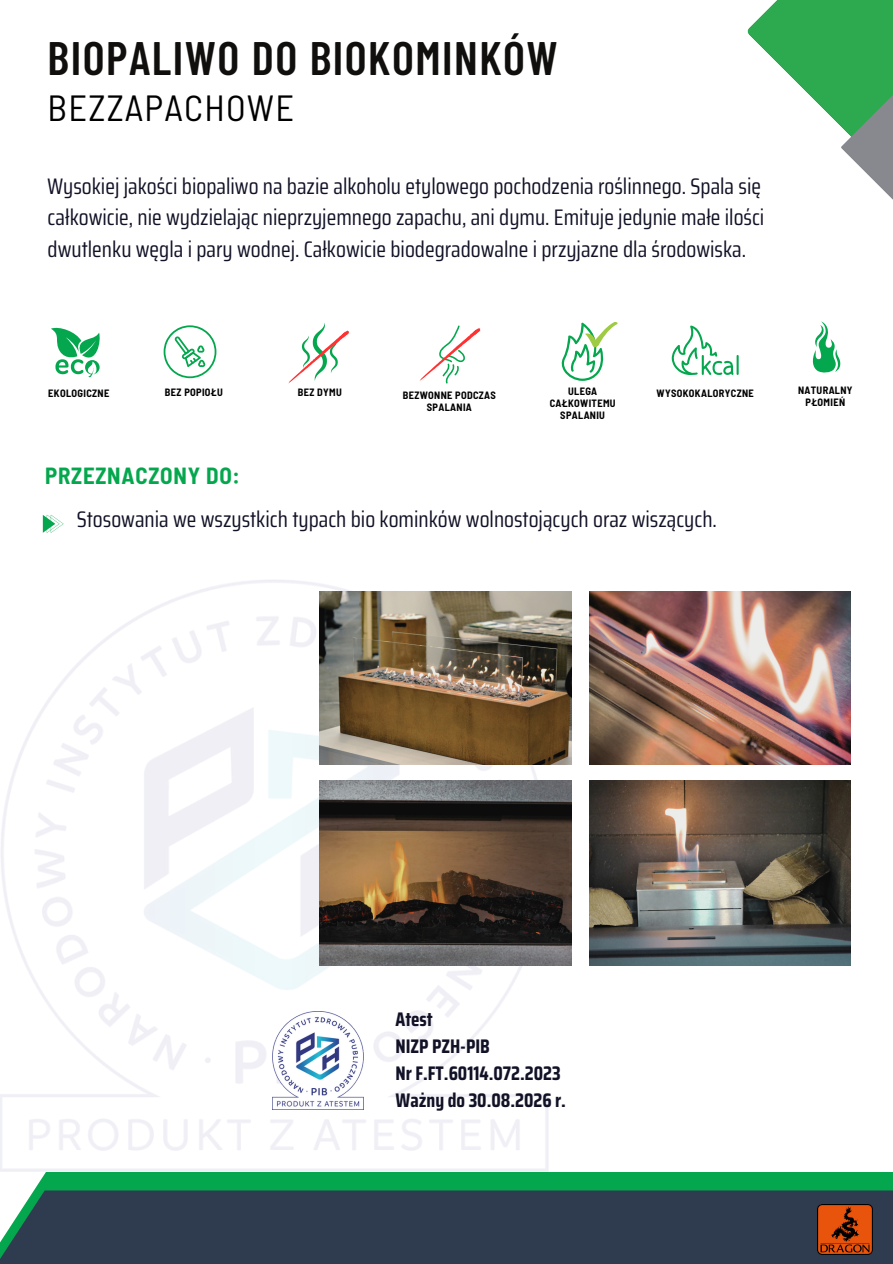
<style>
.page{position:relative;width:893px;height:1264px;background:#fff}
.page>*{position:absolute;margin:0;border:0;box-sizing:border-box;transform-origin:0 0}
.t1{font:600 46.8px "Barlow Condensed";letter-spacing:.03em;color:#100f0d}
.t2{font:semi-condensed 36.3px "Barlow";letter-spacing:.03em;color:#000}
.t3{font:700 semi-condensed 22.8px "Barlow";letter-spacing:.03em;color:#05a74e}
.t4{font:22.5px/31.5px "Saira Condensed";color:#121227}
.t5{font:700 19.65px "Saira Condensed";color:#121227}
.t6{font:700 semi-condensed 10.35px/12.1px "Barlow";letter-spacing:.03em;color:#000;text-align:center}
</style>
<div class="page">
<img style="left:0;top:580px;width:548px;height:591px">
<div style="left:0;top:1171px;width:892px;height:92px;background:#05a74e"></div>
<div style="left:0;top:1190px;width:892px;height:73px;background:#2f3c4f"></div>
<svg style="left:43px;top:515px;width:20px;height:18px"></svg>
<img style="left:320px;top:591px;width:252px;height:173px">
<img style="left:320px;top:780px;width:252px;height:185px">
<img style="left:589px;top:591px;width:261px;height:173px">
<img style="left:589px;top:780px;width:261px;height:185px">
<svg style="left:812px;top:321px;width:28px;height:52px"></svg>
<svg style="left:164px;top:325px;width:52px;height:53px"></svg>
<svg style="left:288px;top:323px;width:61px;height:61px"></svg>
<svg style="left:561px;top:322px;width:57px;height:59px"></svg>
<hr style="left:736px;top:355px;width:2px;height:20px;background:#05a74e">
<svg style="left:671px;top:325px;width:62px;height:50px"></svg>
<svg style="left:51px;top:327px;width:49px;height:50px"></svg>
<svg style="left:419px;top:325px;width:62px;height:58px"></svg>
<svg style="left:747px;top:0;width:145px;height:199px"></svg>
<img style="left:817px;top:1204px;width:55px;height:50px">
<img style="left:272px;top:1011px;width:92px;height:98px">
<p class="t1" style="left:48px;top:28px;width:511px">BIOPALIWO DO BIOKOMINKÓW</p>
<p class="t2" style="left:48px;top:84px;width:248px">BEZZAPACHOWE</p>
<p class="t4" style="left:48px;top:170px;width:718px">Wysokiej jakości biopaliwo na bazie alkoholu etylowego pochodzenia roślinnego. Spala się całkowicie, nie wydzielając nieprzyjemnego zapachu, ani dymu. Emituje jedynie małe ilości dwutlenku węgla i pary wodnej. Całkowicie biodegradowalne i przyjazne dla środowiska.</p>
<p class="t6" style="left:165px;top:386px;width:59px">BEZ POPIOŁU</p>
<p class="t6" style="left:298px;top:386px;width:45px">BEZ DYMU</p>
<p class="t6" style="left:549px;top:385px;width:67px">ULEGA<br>CAŁKOWITEMU<br>SPALANIU</p>
<p class="t6" style="left:48px;top:387px;width:63px">EKOLOGICZNE</p>
<p class="t6" style="left:403px;top:388px;width:95px">BEZWONNE PODCZAS<br>SPALANIA</p>
<p class="t3" style="left:45px;top:461px;width:196px">PRZEZNACZONY DO:</p>
<p class="t6" style="left:656px;top:387px;width:99px">WYSOKOKALORYCZNE</p>
<p class="t4" style="left:77px;top:503px;width:641px">Stosowania we wszystkich typach bio kominków wolnostojących oraz wiszących.</p>
<p class="t6" style="left:798px;top:383px;width:56px">NATURALNY<br>PŁOMIEŃ</p>
<p class="t5" style="left:395px;top:1003px;width:39px">Atest</p>
<p class="t5" style="left:395px;top:1030px;width:96px">NIZP PZH-PIB</p>
<p class="t5" style="left:395px;top:1057px;width:167px">Nr F.FT.60114.072.2023</p>
<p class="t5" style="left:395px;top:1084px;width:172px">Ważny do 30.08.2026 r.</p>
</div>
